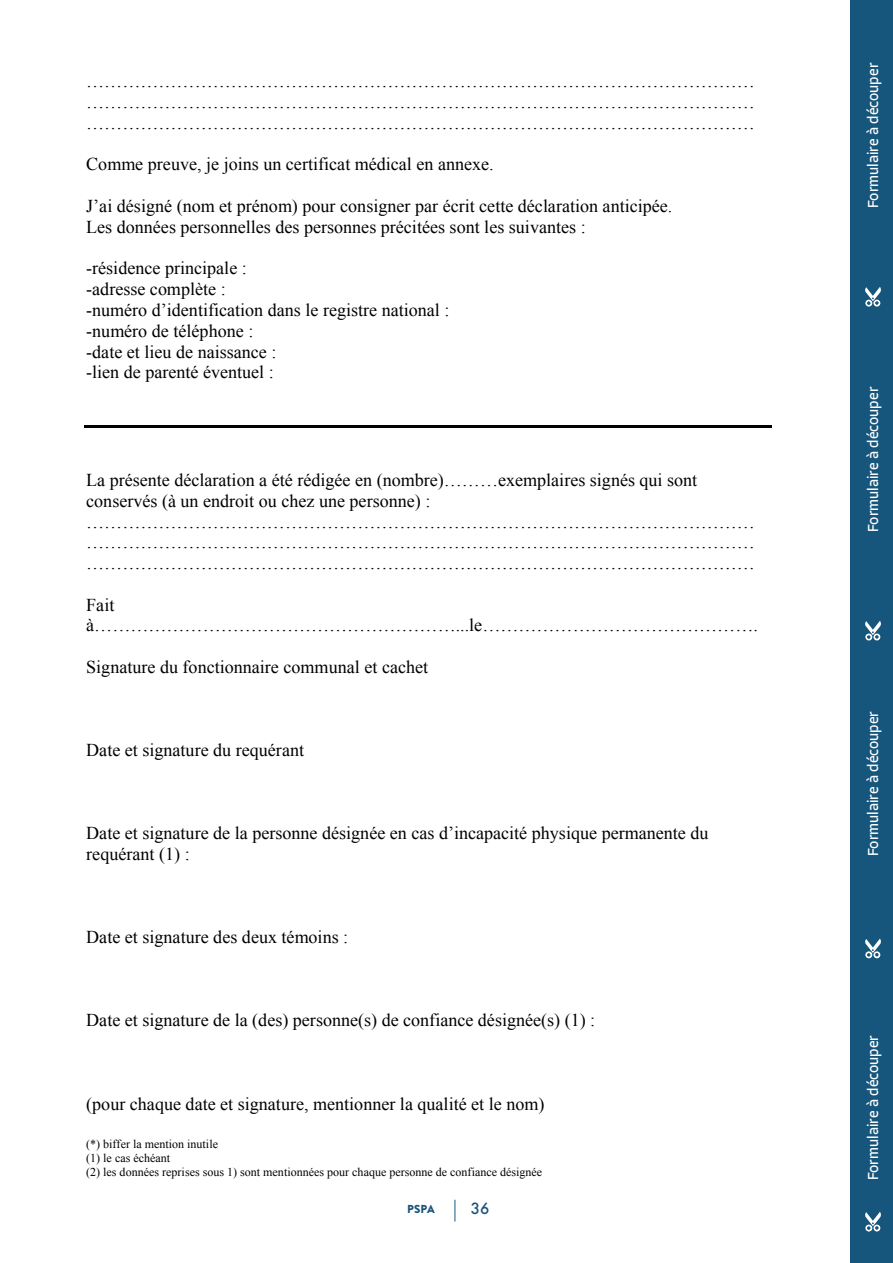
<style>
.page{position:relative;width:893px;height:1263px;background:#fff}
.page>*{position:absolute;margin:0;border:0;box-sizing:border-box;transform-origin:0 0}
.t1{font:18px/20.9px "Times New Roman";color:#000}
.t2{font:15px "Allotrope";color:#fff}
.t3{font:500 15px "Futura";color:#1a567a}
.t4{font:12px/13.8px "Times New Roman";color:#000}
.t5{font:900 11.55px "Brandon Grotesque";color:#1a567a}
</style>
<div class="page">
<hr style="left:84px;top:425px;width:688px;height:3px;background:#000">
<div style="left:850px;top:0;width:43px;height:1263px;background:#16557c"></div>
<svg style="left:865px;top:1212px;width:16px;height:19px"></svg>
<svg style="left:865px;top:938px;width:16px;height:20px"></svg>
<svg style="left:865px;top:621px;width:16px;height:19px"></svg>
<svg style="left:865px;top:287px;width:16px;height:20px"></svg>
<svg style="left:455px;top:1200px;width:1px;height:21px"></svg>
<p class="t1" style="left:86px;top:71px;width:670px;text-align:justify">………………………………………………………………………………………………… ………………………………………………………………………………………………… …………………………………………………………………………………………………</p>
<p class="t1" style="left:86px;top:154px;width:409px">Comme preuve, je joins un certificat médical en annexe.</p>
<p class="t1" style="left:86px;top:195px;width:588px">J’ai désigné (nom et prénom) pour consigner par écrit cette déclaration anticipée.<br>Les données personnelles des personnes précitées sont les suivantes :</p>
<p class="t1" style="left:86px;top:258px;width:365px">-résidence principale :<br>-adresse complète :<br>-numéro d’identification dans le registre national : -numéro de téléphone :<br>-date et lieu de naissance :<br>-lien de parenté éventuel :</p>
<p class="t1" style="left:86px;top:469px;width:670px">La présente déclaration a été rédigée en (nombre)………exemplaires signés qui sont conservés (à un endroit ou chez une personne) : ………………………………………………………………………………………………… ………………………………………………………………………………………………… …………………………………………………………………………………………………</p>
<p class="t1" style="left:86px;top:594px;width:673px">Fait à……………………………………………………...le……………………………………….</p>
<p class="t1" style="left:86px;top:656px;width:343px">Signature du fonctionnaire communal et cachet</p>
<p class="t1" style="left:86px;top:739px;width:219px">Date et signature du requérant</p>
<p class="t1" style="left:86px;top:823px;width:624px">Date et signature de la personne désignée en cas d’incapacité physique permanente du requérant (1) :</p>
<p class="t1" style="left:86px;top:926px;width:264px">Date et signature des deux témoins :</p>
<p class="t1" style="left:86px;top:1010px;width:510px">Date et signature de la (des) personne(s) de confiance désignée(s) (1) :</p>
<p class="t1" style="left:86px;top:1093px;width:460px">(pour chaque date et signature, mentionner la qualité et le nom)</p>
<p class="t4" style="left:86px;top:1137px;width:457px">(*) biffer la mention inutile<br>(1) le cas échéant<br>(2) les données reprises sous 1) sont mentionnées pour chaque personne de confiance désignée</p>
<p class="t5" style="left:407px;top:1201px;width:29px">PSPA</p>
<p class="t3" style="left:471px;top:1198px;width:20px">36</p>
<p class="t2" style="left:863px;top:208px;width:147px;rotate:-90deg">Formulaire à découper</p>
<p class="t2" style="left:863px;top:532px;width:147px;rotate:-90deg">Formulaire à découper</p>
<p class="t2" style="left:863px;top:856px;width:147px;rotate:-90deg">Formulaire à découper</p>
<p class="t2" style="left:863px;top:1180px;width:147px;rotate:-90deg">Formulaire à découper</p>
</div>
